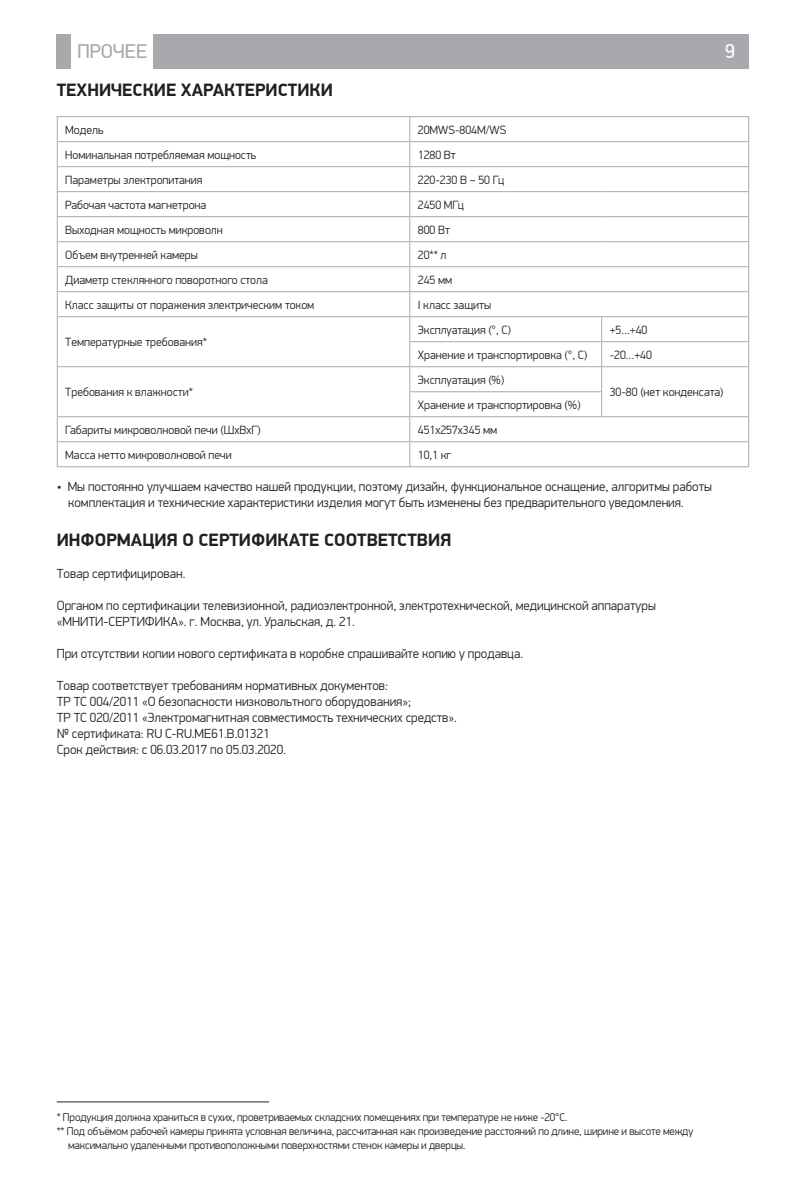
<style>
.page{position:relative;width:806px;height:1191px;background:#fff}
.page>*{position:absolute;margin:0;border:0;box-sizing:border-box;transform-origin:0 0}
.t1{font:20px "PF Din Display Pro";color:#a8a9ad}
.t2{font:20px "PF Din Display Pro";color:#fff}
.t3{font:700 18px "PF Din Display Pro";color:#231f20}
.t4{font:300 13.2px/16px "PF Din Display Pro";color:#231f20}
.t5{font:300 12px "PF Din Display Pro";color:#231f20}
.t6{font:300 11.2px "PF Din Display Pro";letter-spacing:-.01em;color:#231f20}
</style>
<div class="page">
<div style="left:57px;top:34px;width:14px;height:34px;background:#a8a9ad"></div>
<div style="left:153px;top:34px;width:595px;height:34px;background:#a8a9ad"></div>
<hr style="left:57px;top:116px;width:352px;height:1px;background:#a8a9ad">
<hr style="left:409px;top:116px;width:192px;height:1px;background:#a8a9ad">
<hr style="left:601px;top:116px;width:147px;height:1px;background:#a8a9ad">
<hr style="left:57px;top:141px;width:352px;height:1px;background:#a8a9ad">
<hr style="left:409px;top:141px;width:192px;height:1px;background:#a8a9ad">
<hr style="left:601px;top:141px;width:147px;height:1px;background:#a8a9ad">
<hr style="left:57px;top:166px;width:352px;height:1px;background:#a8a9ad">
<hr style="left:409px;top:166px;width:192px;height:1px;background:#a8a9ad">
<hr style="left:601px;top:166px;width:147px;height:1px;background:#a8a9ad">
<hr style="left:57px;top:191px;width:352px;height:1px;background:#a8a9ad">
<hr style="left:409px;top:191px;width:192px;height:1px;background:#a8a9ad">
<hr style="left:601px;top:191px;width:147px;height:1px;background:#a8a9ad">
<hr style="left:57px;top:216px;width:352px;height:1px;background:#a8a9ad">
<hr style="left:409px;top:216px;width:192px;height:1px;background:#a8a9ad">
<hr style="left:601px;top:216px;width:147px;height:1px;background:#a8a9ad">
<hr style="left:57px;top:241px;width:352px;height:1px;background:#a8a9ad">
<hr style="left:409px;top:241px;width:192px;height:1px;background:#a8a9ad">
<hr style="left:601px;top:241px;width:147px;height:1px;background:#a8a9ad">
<hr style="left:57px;top:266px;width:352px;height:1px;background:#a8a9ad">
<hr style="left:409px;top:266px;width:192px;height:1px;background:#a8a9ad">
<hr style="left:601px;top:266px;width:147px;height:1px;background:#a8a9ad">
<hr style="left:57px;top:291px;width:352px;height:1px;background:#a8a9ad">
<hr style="left:409px;top:291px;width:192px;height:1px;background:#a8a9ad">
<hr style="left:601px;top:291px;width:147px;height:1px;background:#a8a9ad">
<svg style="left:747px;top:117px;width:1px;height:326px"></svg>
<hr style="left:57px;top:316px;width:352px;height:1px;background:#a8a9ad">
<hr style="left:57px;top:366px;width:352px;height:1px;background:#a8a9ad">
<hr style="left:57px;top:416px;width:352px;height:1px;background:#a8a9ad">
<hr style="left:409px;top:316px;width:192px;height:1px;background:#a8a9ad">
<hr style="left:601px;top:316px;width:147px;height:1px;background:#a8a9ad">
<hr style="left:409px;top:341px;width:192px;height:1px;background:#a8a9ad">
<hr style="left:601px;top:341px;width:147px;height:1px;background:#a8a9ad">
<hr style="left:409px;top:366px;width:192px;height:1px;background:#a8a9ad">
<hr style="left:601px;top:366px;width:147px;height:1px;background:#a8a9ad">
<hr style="left:409px;top:391px;width:192px;height:1px;background:#a8a9ad">
<hr style="left:409px;top:416px;width:192px;height:1px;background:#a8a9ad">
<hr style="left:601px;top:416px;width:147px;height:1px;background:#a8a9ad">
<hr style="left:57px;top:441px;width:352px;height:1px;background:#a8a9ad">
<svg style="left:57px;top:117px;width:1px;height:349px"></svg>
<hr style="left:57px;top:466px;width:352px;height:1px;background:#a8a9ad">
<hr style="left:409px;top:441px;width:192px;height:1px;background:#a8a9ad">
<svg style="left:409px;top:117px;width:1px;height:349px"></svg>
<hr style="left:601px;top:441px;width:147px;height:1px;background:#a8a9ad">
<hr style="left:409px;top:466px;width:192px;height:1px;background:#a8a9ad">
<hr style="left:601px;top:466px;width:147px;height:1px;background:#a8a9ad">
<hr style="left:57px;top:1101px;width:212px;height:1px;background:#231f20">
<h1 class="t1" style="left:77px;top:39px;width:71px">ПРОЧЕЕ</h1>
<h1 class="t2" style="left:724px;top:39px;width:11px">9</h1>
<h2 class="t3" style="left:57px;top:79px;width:22px">Технические</h2>
<h2 class="t3" style="left:181px;top:79px;width:12px">характеристики</h2>
<p class="t5" style="left:65px;top:123px;width:40px">Модель</p>
<p class="t5" style="left:417px;top:123px;width:90px">20MWS-804M/WS</p>
<p class="t5" style="left:65px;top:148px;width:192px">Номинальная потребляемая мощность</p>
<p class="t5" style="left:417px;top:148px;width:40px">1280 Вт</p>
<p class="t5" style="left:65px;top:173px;width:139px">Параметры электропитания</p>
<p class="t5" style="left:417px;top:173px;width:88px">220-230 В ~ 50 Гц</p>
<p class="t5" style="left:65px;top:198px;width:142px">Рабочая частота магнетрона</p>
<p class="t5" style="left:417px;top:198px;width:48px">2450 МГц</p>
<p class="t5" style="left:65px;top:223px;width:159px">Выходная мощность микроволн</p>
<p class="t5" style="left:417px;top:223px;width:34px">800 Вт</p>
<p class="t5" style="left:65px;top:248px;width:134px">Объем внутренней камеры</p>
<p class="t5" style="left:417px;top:248px;width:30px">20** л</p>
<p class="t5" style="left:65px;top:273px;width:204px">Диаметр стеклянного поворотного стола</p>
<p class="t5" style="left:417px;top:273px;width:36px">245 мм</p>
<p class="t5" style="left:65px;top:298px;width:250px">Класс защиты от поражения электрическим током</p>
<p class="t5" style="left:417px;top:298px;width:75px">I класс защиты</p>
<p class="t5" style="left:65px;top:335px;width:143px">Температурные требования*</p>
<p class="t5" style="left:417px;top:323px;width:95px">Эксплуатация (°, С)</p>
<p class="t5" style="left:609px;top:323px;width:39px">+5…+40</p>
<p class="t5" style="left:417px;top:348px;width:171px">Хранение и транспортировка (°, С)</p>
<p class="t5" style="left:609px;top:348px;width:44px">-20…+40</p>
<p class="t5" style="left:65px;top:385px;width:129px">Требования к влажности*</p>
<p class="t5" style="left:417px;top:373px;width:88px">Эксплуатация (%)</p>
<p class="t5" style="left:417px;top:398px;width:164px">Хранение и транспортировка (%)</p>
<p class="t5" style="left:609px;top:385px;width:115px">30-80 (нет конденсата)</p>
<p class="t5" style="left:65px;top:423px;width:197px">Габариты микроволновой печи (ШхВхГ)</p>
<p class="t5" style="left:417px;top:423px;width:81px">451х257х345 мм</p>
<p class="t5" style="left:65px;top:448px;width:168px">Масса нетто микроволновой печи</p>
<p class="t5" style="left:417px;top:448px;width:35px">10,1 кг</p>
<p class="t4" style="left:68px;top:479px;width:645px;text-indent:-11px">• Мы постоянно улучшаем качество нашей продукции, поэтому дизайн, функциональное оснащение, алгоритмы работы комплектация и технические характеристики изделия могут быть изменены без предварительного уведомления.</p>
<h2 class="t3" style="left:57px;top:528px;width:51px">Информация</h2>
<h2 class="t3" style="left:182px;top:528px;width:28px">о серти</h2>
<h2 class="t3" style="left:251px;top:528px;width:26px">фикате</h2>
<h2 class="t3" style="left:324px;top:528px;width:12px">соответствия</h2>
<p class="t4" style="left:57px;top:565px;width:130px">Товар сертифицирован.</p>
<p class="t4" style="left:57px;top:597px;width:600px">Органом по сертификации телевизионной, радиоэлектронной, электротехнической, медицинской аппаратуры «МНИТИ-СЕРТИФИКА». г. Москва, ул. Уральская, д. 21.</p>
<p class="t4" style="left:57px;top:645px;width:467px">При отсутствии копии нового сертификата в коробке спрашивайте копию у продавца.</p>
<p class="t4" style="left:57px;top:677px;width:401px">Товар соответствует требованиям нормативных документов:<br>ТР ТС 004/2011 «О безопасности низковольтного оборудования»;<br>ТР ТС 020/2011 «Электромагнитная совместимость технических средств». № сертификата: RU C-RU.ME61.B.01321<br>Срок действия: с 06.03.2017 по 05.03.2020.</p>
<p class="t6" style="left:57px;top:1110px;width:511px">* Продукция должна храниться в сухих, проветриваемых складских помещениях при температуре не ниже -20°С.</p>
<p class="t6" style="left:57px;top:1124px;width:637px">** Под объёмом рабочей камеры принята условная величина, рассчитанная как произведение расстояний по длине, ширине и высоте между</p>
<p class="t6" style="left:68px;top:1138px;width:398px">максимально удаленными противоположными поверхностями стенок камеры и дверцы.</p>
</div>
